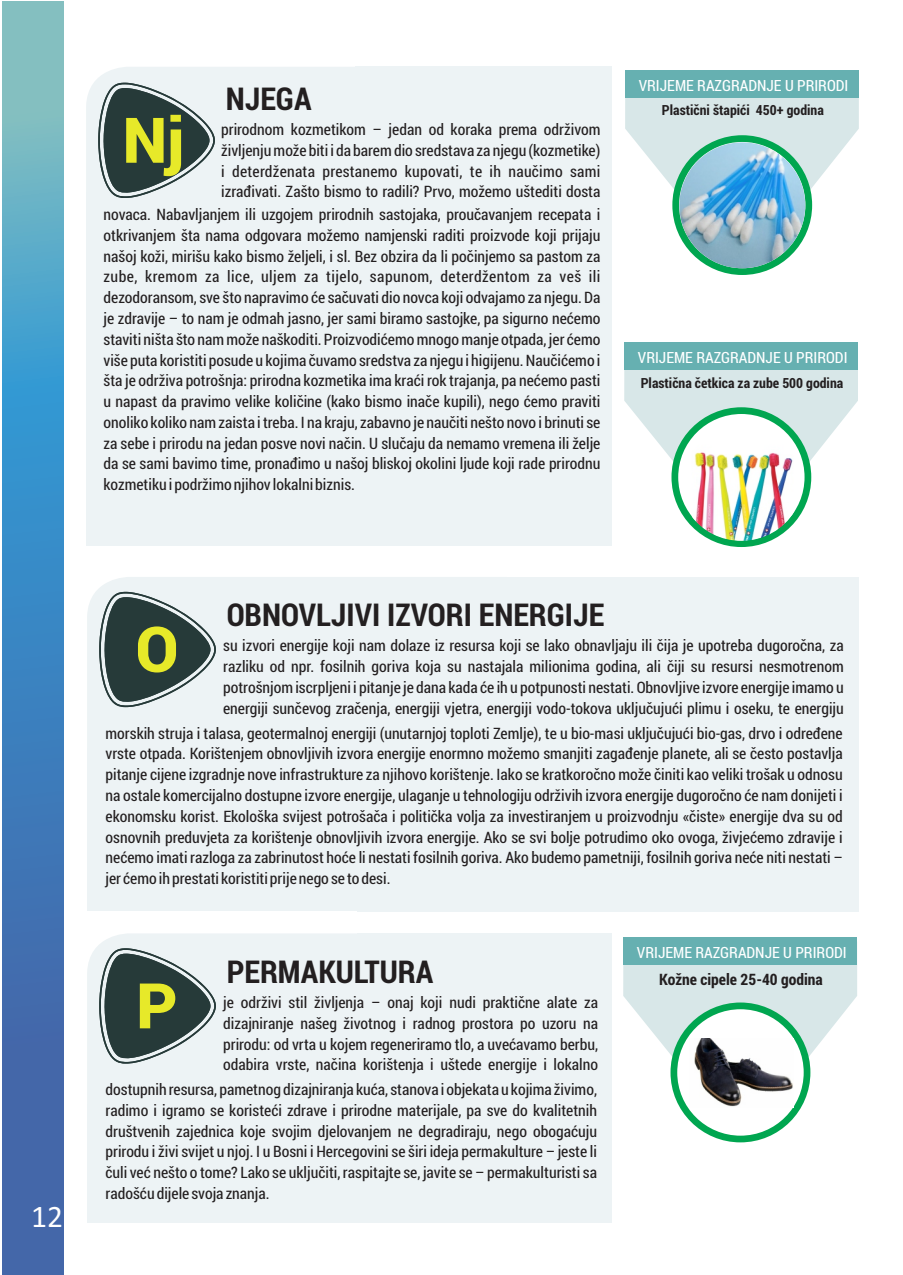
<style>
.page{position:relative;width:903px;height:1275px;background:#fff}
.page>*{position:absolute;margin:0;border:0;box-sizing:border-box;transform-origin:0 0}
.t1{font:900 82.08px "Roboto";color:#e7e929}
.t2{font:900 63px "Roboto";color:#e7e929}
.t3{font:700 31.5px "Roboto Condensed";color:#231f20}
.t4{font:31.5px "Calibri";color:#fff}
.t5{font:15.75px/20.8px "Roboto Condensed";color:#231f20;text-align:justify}
.t6{font:700 15.75px "Roboto Condensed";color:#231f20}
.t7{font:15.4px "Roboto Condensed";color:#fff}
.t8{font:700 14px "Roboto Condensed";color:#231f20}
.s1{font-size:82.08px}
.s2{font-size:63px}
</style>
<div class="page">
<svg style="left:3px;top:1px;width:60px;height:1274px;background:#4a8abd"></svg>
<div style="left:357px;top:577px;width:501px;height:334px;background:#edf3f5"></div>
<div style="left:87px;top:577px;width:270px;height:171px;background:#edf3f5"></div>
<svg style="left:99px;top:592px;width:117px;height:115px;background:#6c7b7b"></svg>
<div style="left:87px;top:748px;width:420px;height:163px;background:#edf3f5"></div>
<div style="left:357px;top:933px;width:255px;height:290px;background:#edf3f5"></div>
<div style="left:87px;top:933px;width:270px;height:172px;background:#edf3f5"></div>
<svg style="left:99px;top:948px;width:117px;height:115px;background:#6c7b7b"></svg>
<div style="left:87px;top:1105px;width:420px;height:118px;background:#edf3f5"></div>
<svg style="left:623px;top:965px;width:234px;height:92px"></svg>
<div style="left:623px;top:937px;width:234px;height:28px;background:#66b0b1"></div>
<svg style="left:670px;top:1002px;width:140px;height:140px"></svg>
<img style="left:689px;top:1038px;width:104px;height:70px">
<div style="left:356px;top:67px;width:256px;height:479px;background:#edf3f5"></div>
<div style="left:86px;top:67px;width:270px;height:125px;background:#edf3f5"></div>
<div style="left:86px;top:192px;width:420px;height:354px;background:#edf3f5"></div>
<svg style="left:98px;top:83px;width:117px;height:115px;background:#6c7b7b"></svg>
<svg style="left:625px;top:98px;width:234px;height:92px"></svg>
<div style="left:625px;top:70px;width:234px;height:28px;background:#66b0b1"></div>
<svg style="left:672px;top:135px;width:140px;height:140px;background:#0da959"></svg>
<img style="left:679px;top:142px;width:126px;height:126px;border-radius:50%">
<svg style="left:624px;top:370px;width:234px;height:92px"></svg>
<div style="left:624px;top:342px;width:234px;height:28px;background:#66b0b1"></div>
<svg style="left:671px;top:407px;width:140px;height:140px"></svg>
<img style="left:692px;top:445px;width:102px;height:96px">
<h3 class="t3" style="left:226px;top:77px;width:87px">NJEGA</h3>
<p class="t5" style="left:221px;top:118px;width:381px">prirodnom kozmetikom – jedan od koraka prema održivom življenju može biti i da barem dio sredstava za njegu (kozmetike) i deterdženata prestanemo kupovati, te ih naučimo sami izrađivati. Zašto bismo to radili? Prvo, možemo uštediti dosta</p>
<p class="t5" style="left:103px;top:204px;width:498px">novaca. Nabavljanjem ili uzgojem prirodnih sastojaka, proučavanjem recepata i otkrivanjem šta nama odgovara možemo namjenski raditi proizvode koji prijaju našoj koži, mirišu kako bismo željeli, i sl. Bez obzira da li počinjemo sa pastom za zube, kremom za lice, uljem za tijelo, sapunom, deterdžentom za veš ili dezodoransom, sve što napravimo će sačuvati dio novca koji odvajamo za njegu. Da je zdravije – to nam je odmah jasno, jer sami biramo sastojke, pa sigurno nećemo staviti ništa što nam može naškoditi. Proizvodićemo mnogo manje otpada, jer ćemo više puta koristiti posude u kojima čuvamo sredstva za njegu i higijenu. Naučićemo i šta je održiva potrošnja: prirodna kozmetika ima kraći rok trajanja, pa nećemo pasti u napast da pravimo velike količine (kako bismo inače kupili), nego ćemo praviti onoliko koliko nam zaista i treba. I na kraju, zabavno je naučiti nešto novo i brinuti se za sebe i prirodu na jedan posve novi način. U slučaju da nemamo vremena ili želje da se sami bavimo time, pronađimo u našoj bliskoj okolini ljude koji rade prirodnu kozmetiku i podržimo njihov lokalni biznis.</p>
<h2 class="t2" style="left:121px;top:97px;width:64px"><span class="s1">A</span>N j</h2>
<p class="t7" style="left:639px;top:75px;width:211px">VRIJEME RAZGRADNJE U PRIRODI</p>
<p class="t8" style="left:662px;top:101px;width:163px">Plastični štapići 450+ godina</p>
<p class="t7" style="left:638px;top:347px;width:211px">VRIJEME RAZGRADNJE U PRIRODI</p>
<p class="t8" style="left:641px;top:373px;width:204px">Plastična četkica za zube 500 godina</p>
<h3 class="t4" style="left:31px;top:1203px;width:33px">12</h3>
<h3 class="t3" style="left:227px;top:593px;width:379px">OBNOVLJIVI IZVORI ENERGIJE</h3>
<p class="t5" style="left:223px;top:635px;width:622px">su izvori energije koji nam dolaze iz resursa koji se lako obnavljaju ili čija je upotreba dugoročna, za razliku od npr. fosilnih goriva koja su nastajala milionima godina, ali čiji su resursi nesmotrenom potrošnjom iscrpljeni i pitanje je dana kada će ih u potpunosti nestati. Obnovljive izvore energije imamo u energiji sunčevog zračenja, energiji vjetra, energiji vodo-tokova uključujući plimu i oseku, te energiju</p>
<p class="t5" style="left:106px;top:722px;width:739px">morskih struja i talasa, geotermalnoj energiji (unutarnjoj toploti Zemlje), te u bio-masi uključujući bio-gas, drvo i određene vrste otpada. Korištenjem obnovljivih izvora energije enormno možemo smanjiti zagađenje planete, ali se često postavlja pitanje cijene izgradnje nove infrastrukture za njihovo korištenje. Iako se kratkoročno može činiti kao veliki trošak u odnosu na ostale komercijalno dostupne izvore energije, ulaganje u tehnologiju održivih izvora energije dugoročno će nam donijeti i ekonomsku korist. Ekološka svijest potrošača i politička volja za investiranjem u proizvodnju «čiste» energije dva su od osnovnih preduvjeta za korištenje obnovljivih izvora energije. Ako se svi bolje potrudimo oko ovoga, živjećemo zdravije i nećemo imati razloga za zabrinutost hoće li nestati fosilnih goriva. Ako budemo pametniji, fosilnih goriva neće niti nestati – jer ćemo ih prestati koristiti prije nego se to desi.</p>
<h1 class="t1" style="left:122px;top:592px;width:58px">B<span class="s2">O</span></h1>
<h3 class="t3" style="left:227px;top:950px;width:208px">PERMAKULTURA</h3>
<p class="t5" style="left:223px;top:991px;width:376px">je održivi stil življenja – onaj koji nudi praktične alate za dizajniranje našeg životnog i radnog prostora po uzoru na prirodu: od vrta u kojem regeneriramo tlo, a uvećavamo berbu, odabira vrste, načina korištenja i uštede energije i lokalno</p>
<p class="t5" style="left:106px;top:1078px;width:493px">dostupnih resursa, pametnog dizajniranja kuća, stanova i objekata u kojima živimo, radimo i igramo se koristeći zdrave i prirodne materijale, pa sve do kvalitetnih društvenih zajednica koje svojim djelovanjem ne degradiraju, nego obogaćuju prirodu i živi svijet u njoj. I u Bosni i Hercegovini se širi ideja permakulture – jeste li čuli već nešto o tome? Lako se uključiti, raspitajte se, javite se – permakulturisti sa radošću dijele svoja znanja.</p>
<h1 class="t1" style="left:122px;top:949px;width:57px">B<span class="s2">P</span></h1>
<p class="t7" style="left:637px;top:942px;width:211px">VRIJEME RAZGRADNJE U PRIRODI</p>
<p class="t6" style="left:659px;top:968px;width:165px">Kožne cipele 25-40 godina</p>
</div>
